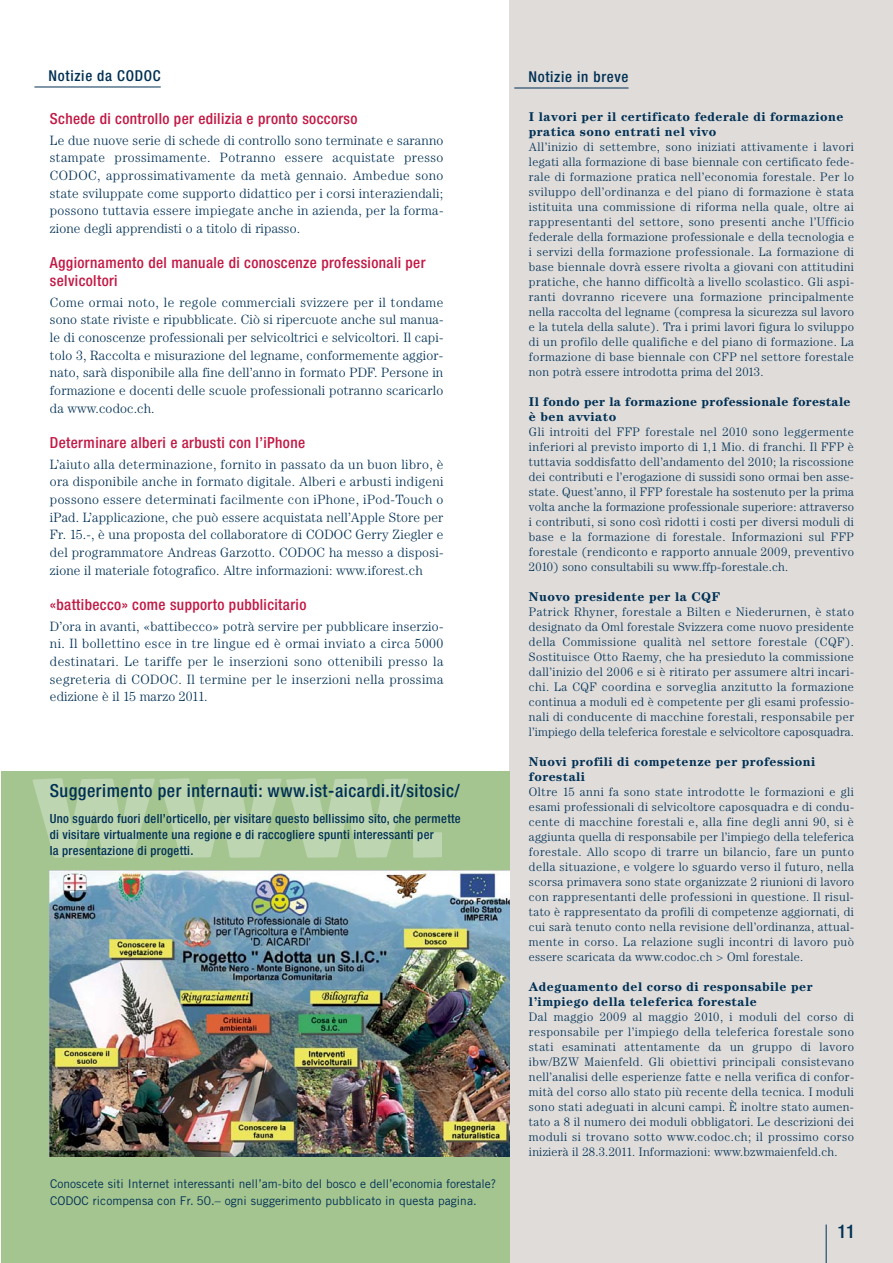
<style>
.page{position:relative;width:893px;height:1263px;background:#fff}
.page>*{position:absolute;margin:0;border:0;box-sizing:border-box;transform-origin:0 0}
.t1{font:500 condensed 18.75px "Helvetica Neue";color:#003054}
.t2{font:500 condensed 18px "Helvetica Neue";letter-spacing:.03em;color:#003054}
.t3{font:500 condensed 15.3px/17.7px "Helvetica Neue";letter-spacing:.025em;color:#c21844}
.t4{font:500 condensed 15px "Helvetica Neue";letter-spacing:.05em;color:#003054}
.t5{font:300 13.5px/17.7px "Century";letter-spacing:.01em;color:#003054;text-align:justify}
.t6{font:700 12.75px/15px "Century";letter-spacing:.035em;color:#003054}
.t7{font:500 condensed 12.6px/15.8px "Helvetica Neue";letter-spacing:.025em;color:#003054}
.t8{font:300 12.3px/15px "Century";letter-spacing:.02em;color:#003054;text-align:justify}
.t9{font:12px/16.5px "Trade Gothic";letter-spacing:.005em;color:#003054}
</style>
<div class="page">
<div style="left:510px;top:0;width:382px;height:1263px;background:#dfdcda"></div>
<div style="left:2px;top:772px;width:508px;height:491px;background:#a4c590"></div>
<svg style="left:33px;top:778px;width:409px;height:80px"></svg>
<hr style="left:34px;top:87px;width:127px;height:1px;background:#003054">
<hr style="left:514px;top:88px;width:114px;height:1px;background:#003054">
<img style="left:50px;top:871px;width:460px;height:285px">
<hr style="left:825px;top:1225px;width:1px;height:38px;background:#003054">
<p class="t4" style="left:48px;top:70px;width:114px">Notizie da CODOC</p>
<p class="t3" style="left:50px;top:111px;width:309px">Schede di controllo per edilizia e pronto soccorso</p>
<p class="t5" style="left:50px;top:132px;width:395px">Le due nuove serie di schede di controllo sono terminate e saranno stampate prossimamente. Potranno essere acquistate presso CODOC, approssimativamente da metà gennaio. Ambedue sono state sviluppate come supporto didattico per i corsi interaziendali; possono tuttavia essere impiegate anche in azienda, per la forma&shy;zione degli apprendisti o a titolo di ripasso.</p>
<p class="t3" style="left:50px;top:255px;width:377px">Aggiornamento del manuale di conoscenze professionali per selvicoltori</p>
<p class="t5" style="left:50px;top:294px;width:395px">Come ormai noto, le regole commerciali svizzere per il tondame sono state riviste e ripubblicate. Ciò si ripercuote anche sul manua&shy;le di conoscenze professionali per selvicoltrici e selvicoltori. Il capi&shy;tolo 3, Raccolta e misurazione del legname, conformemente aggior&shy;nato, sarà disponibile alla fine dell’anno in formato PDF. Persone in formazione e docenti delle scuole professionali potranno scaricarlo da www.codoc.ch.</p>
<p class="t3" style="left:50px;top:435px;width:257px">Determinare alberi e arbusti con l’iPhone</p>
<p class="t5" style="left:50px;top:456px;width:395px">L’aiuto alla determinazione, fornito in passato da un buon libro, è ora disponibile anche in formato digitale. Alberi e arbusti indigeni possono essere determinati facilmente con iPhone, iPod-Touch o iPad. L’applicazione, che può essere acquistata nell’Apple Store per Fr. 15.-, è una proposta del collaboratore di CODOC Gerry Ziegler e del programmatore Andreas Garzotto. CODOC ha messo a disposi&shy;zione il materiale fotografico. Altre informazioni: www.iforest.ch</p>
<p class="t3" style="left:50px;top:597px;width:258px">«battibecco» come supporto pubblicitario</p>
<p class="t5" style="left:50px;top:618px;width:395px">D’ora in avanti, «battibecco» potrà servire per pubblicare inserzio&shy;ni. Il bollettino esce in tre lingue ed è ormai inviato a circa 5000 destinatari. Le tariffe per le inserzioni sono ottenibili presso la segreteria di CODOC. Il termine per le inserzioni nella prossima edizione è il 15 marzo 2011.</p>
<h2 class="t2" style="left:50px;top:784px;width:412px">Suggerimento per internauti: www.ist-aicardi.it/sitosic/</h2>
<p class="t7" style="left:50px;top:812px;width:412px">Uno sguardo fuori dell’orticello, per visitare questo bellissimo sito, che permette di visitare virtualmente una regione e di raccogliere spunti interessanti per<br>la presentazione di progetti.</p>
<p class="t9" style="left:50px;top:1177px;width:448px">Conoscete siti Internet interessanti nell’am-bito del bosco e dell’economia forestale?<br>CODOC ricompensa con Fr. 50.– ogni suggerimento pubblicato in questa pagina.</p>
<p class="t4" style="left:528px;top:72px;width:102px">Notizie in breve</p>
<p class="t6" style="left:529px;top:110px;width:316px">I lavori per il certificato federale di formazione pratica sono entrati nel vivo</p>
<p class="t8" style="left:529px;top:141px;width:326px">All’inizio di settembre, sono iniziati attivamente i lavori legati alla formazione di base biennale con certificato fede&shy;rale di formazione pratica nell’economia forestale. Per lo sviluppo dell’ordinanza e del piano di formazione è stata istituita una commissione di riforma nella quale, oltre ai rappresentanti del settore, sono presenti anche l’Ufficio federale della formazione professionale e della tecnologia e i servizi della formazione professionale. La formazione di base biennale dovrà essere rivolta a giovani con attitudini pratiche, che hanno difficoltà a livello scolastico. Gli aspi&shy;ranti dovranno ricevere una formazione principalmente nella raccolta del legname (compresa la sicurezza sul lavoro e la tutela della salute). Tra i primi lavori figura lo sviluppo di un profilo delle qualifiche e del piano di formazione. La formazione di base biennale con CFP nel settore forestale non potrà essere introdotta prima del 2013.</p>
<p class="t6" style="left:529px;top:395px;width:323px">Il fondo per la formazione professionale forestale è ben avviato</p>
<p class="t8" style="left:529px;top:426px;width:326px">Gli introiti del FFP forestale nel 2010 sono leggermente inferiori al previsto importo di 1,1 Mio. di franchi. Il FFP è tuttavia soddisfatto dell’andamento del 2010; la riscossione dei contributi e l’erogazione di sussidi sono ormai ben asse&shy;state. Quest’anno, il FFP forestale ha sostenuto per la prima volta anche la formazione professionale superiore: attraverso i contributi, si sono così ridotti i costi per diversi moduli di base e la formazione di forestale. Informazioni sul FFP forestale (rendiconto e rapporto annuale 2009, preventivo 2010) sono consultabili su www.ffp-forestale.ch.</p>
<p class="t6" style="left:529px;top:590px;width:193px">Nuovo presidente per la CQF</p>
<p class="t8" style="left:529px;top:606px;width:326px">Patrick Rhyner, forestale a Bilten e Niederurnen, è stato designato da Oml forestale Svizzera come nuovo presidente della Commissione qualità nel settore forestale (CQF).<br>Sostituisce Otto Raemy, che ha presieduto la commissione dall’inizio del 2006 e si è ritirato per assumere altri incari&shy;chi. La CQF coordina e sorveglia anzitutto la formazione continua a moduli ed è competente per gli esami professio&shy;nali di conducente di macchine forestali, responsabile per l’impiego della teleferica forestale e selvicoltore caposquadra.</p>
<p class="t6" style="left:529px;top:755px;width:288px">Nuovi profili di competenze per professioni forestali</p>
<p class="t8" style="left:529px;top:786px;width:326px">Oltre 15 anni fa sono state introdotte le formazioni e gli esami professionali di selvicoltore caposquadra e di condu&shy;cente di macchine forestali e, alla fine degli anni 90, si è aggiunta quella di responsabile per l’impiego della teleferica forestale. Allo scopo di trarre un bilancio, fare un punto della situazione, e volgere lo sguardo verso il futuro, nella scorsa primavera sono state organizzate 2 riunioni di lavoro con rappresentanti delle professioni in questione. Il risul&shy;tato è rappresentato da profili di competenze aggiornati, di cui sarà tenuto conto nella revisione dell’ordinanza, attual&shy;mente in corso. La relazione sugli incontri di lavoro può essere scaricata da www.codoc.ch &gt; Oml forestale.</p>
<p class="t6" style="left:529px;top:980px;width:285px">Adeguamento del corso di responsabile per l’impiego della teleferica forestale</p>
<p class="t8" style="left:529px;top:1011px;width:326px">Dal maggio 2009 al maggio 2010, i moduli del corso di responsabile per l’impiego della teleferica forestale sono stati esaminati attentamente da un gruppo di lavoro ibw/BZW Maienfeld. Gli obiettivi principali consistevano nell’analisi delle esperienze fatte e nella verifica di confor&shy;mità del corso allo stato più recente della tecnica. I moduli sono stati adeguati in alcuni campi. È inoltre stato aumen&shy;tato a 8 il numero dei moduli obbligatori. Le descrizioni dei moduli si trovano sotto www.codoc.ch; il prossimo corso inizierà il 28.3.2011. Informazioni: www.bzwmaienfeld.ch.</p>
<h1 class="t1" style="left:837px;top:1225px;width:19px">11</h1>
</div>
